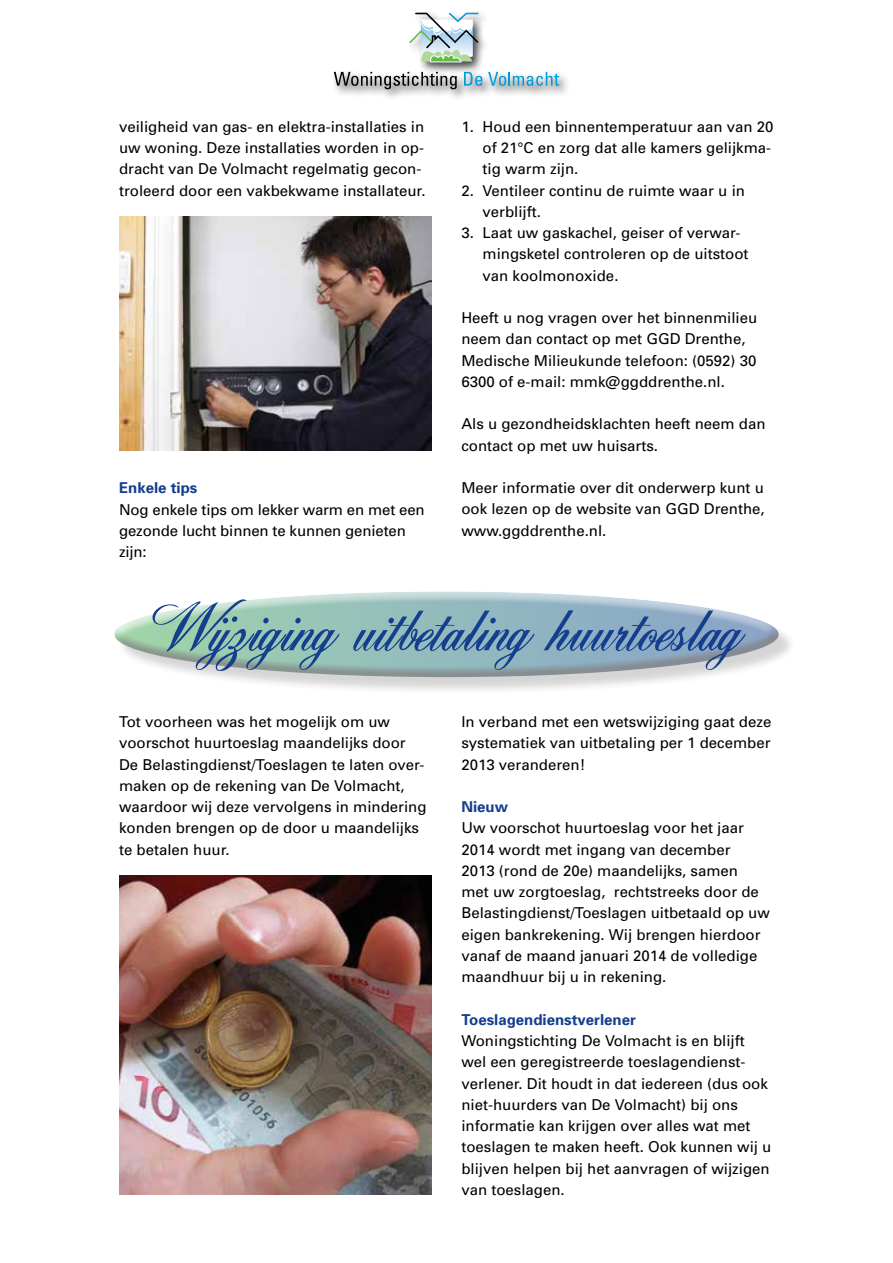
<style>
.page{position:relative;width:893px;height:1263px;background:#fff}
.page>*{position:absolute;margin:0;border:0;box-sizing:border-box;transform-origin:0 0}
.t1{font:67.5px "Fleurish Script";color:#143e8e}
.t2{font:15px/21.3px "Univers";color:#000}
.t3{font:700 15px "Univers";color:#143e8e}
</style>
<div class="page">
<div style="left:331px;top:9px;width:240px;height:92px;background:#000;opacity:.75"></div>
<svg style="left:408px;top:13px;width:72px;height:50px"></svg>
<svg style="left:334px;top:72px;width:123px;height:17px"></svg>
<svg style="left:464px;top:72px;width:18px;height:14px"></svg>
<svg style="left:488px;top:72px;width:71px;height:14px"></svg>
<img style="left:119px;top:875px;width:313px;height:320px">
<img style="left:119px;top:217px;width:313px;height:234px">
<div style="left:117px;top:594px;width:680px;height:102px;background:#000;opacity:.35"></div>
<div style="left:113px;top:590px;width:667px;height:48px;background:#fff;opacity:.75"></div>
<div style="left:113px;top:626px;width:667px;height:54px;background:#000;opacity:.75"></div>
<p class="t2" style="left:119px;top:116px;width:308px">veiligheid van gas- en elektra-installaties in uw woning. Deze installaties worden in op&shy;dracht van De Volmacht regelmatig gecon&shy;troleerd door een vakbekwame installateur.</p>
<p class="t3" style="left:119px;top:478px;width:80px">Enkele tips</p>
<p class="t2" style="left:119px;top:498px;width:307px">Nog enkele tips om lekker warm en met een gezonde lucht binnen te kunnen genieten zijn:</p>
<p class="t2" style="left:483px;top:116px;width:292px;text-indent:-21px">1. Houd een binnentemperatuur aan van 20 of 21°C en zorg dat alle kamers gelijkma&shy;tig warm zijn.</p>
<p class="t2" style="left:483px;top:179px;width:264px;text-indent:-21px">2. Ventileer continu de ruimte waar u in verblijft.</p>
<p class="t2" style="left:483px;top:222px;width:267px;text-indent:-21px">3. Laat uw gaskachel, geiser of verwar&shy;mingsketel controleren op de uitstoot van koolmonoxide.</p>
<p class="t2" style="left:461px;top:307px;width:297px">Heeft u nog vragen over het binnenmilieu neem dan contact op met GGD Drenthe, Medische Milieukunde telefoon: (0592) 30<br>6300 of e-mail: mmk@ggddrenthe.nl.</p>
<p class="t2" style="left:461px;top:413px;width:306px">Als u gezondheidsklachten heeft neem dan contact op met uw huisarts.</p>
<p class="t2" style="left:461px;top:477px;width:305px;text-align:justify">Meer informatie over dit onderwerp kunt u ook lezen op de website van GGD Drenthe, www.ggddrenthe.nl.</p>
<h1 class="t1" style="left:131px;top:587px;width:606px">Wijziging uitbetaling huurtoeslag</h1>
<p class="t2" style="left:119px;top:711px;width:309px">Tot voorheen was het mogelijk om uw voorschot huurtoeslag maandelijks door De Belastingdienst/Toeslagen te laten over&shy;maken op de rekening van De Volmacht, waardoor wij deze vervolgens in mindering konden brengen op de door u maandelijks te betalen huur.</p>
<p class="t2" style="left:461px;top:711px;width:312px;text-align:justify">In verband met een wetswijziging gaat deze systematiek van uitbetaling per 1 december 2013 veranderen!</p>
<p class="t3" style="left:461px;top:797px;width:48px">Nieuw</p>
<p class="t2" style="left:461px;top:817px;width:310px">Uw voorschot huurtoeslag voor het jaar 2014 wordt met ingang van december<br>2013 (rond de 20e) maandelijks, samen<br>met uw zorgtoeslag, rechtstreeks door de Belastingdienst/Toeslagen uitbetaald op uw eigen bankrekening. Wij brengen hierdoor vanaf de maand januari 2014 de volledige maandhuur bij u in rekening.</p>
<p class="t3" style="left:461px;top:1010px;width:176px">Toeslagendienstverlener</p>
<p class="t2" style="left:461px;top:1030px;width:312px">Woningstichting De Volmacht is en blijft wel een geregistreerde toeslagendienst&shy;verlener. Dit houdt in dat iedereen (dus ook niet-huurders van De Volmacht) bij ons informatie kan krijgen over alles wat met toeslagen te maken heeft. Ook kunnen wij u blijven helpen bij het aanvragen of wijzigen van toeslagen.</p>
</div>
